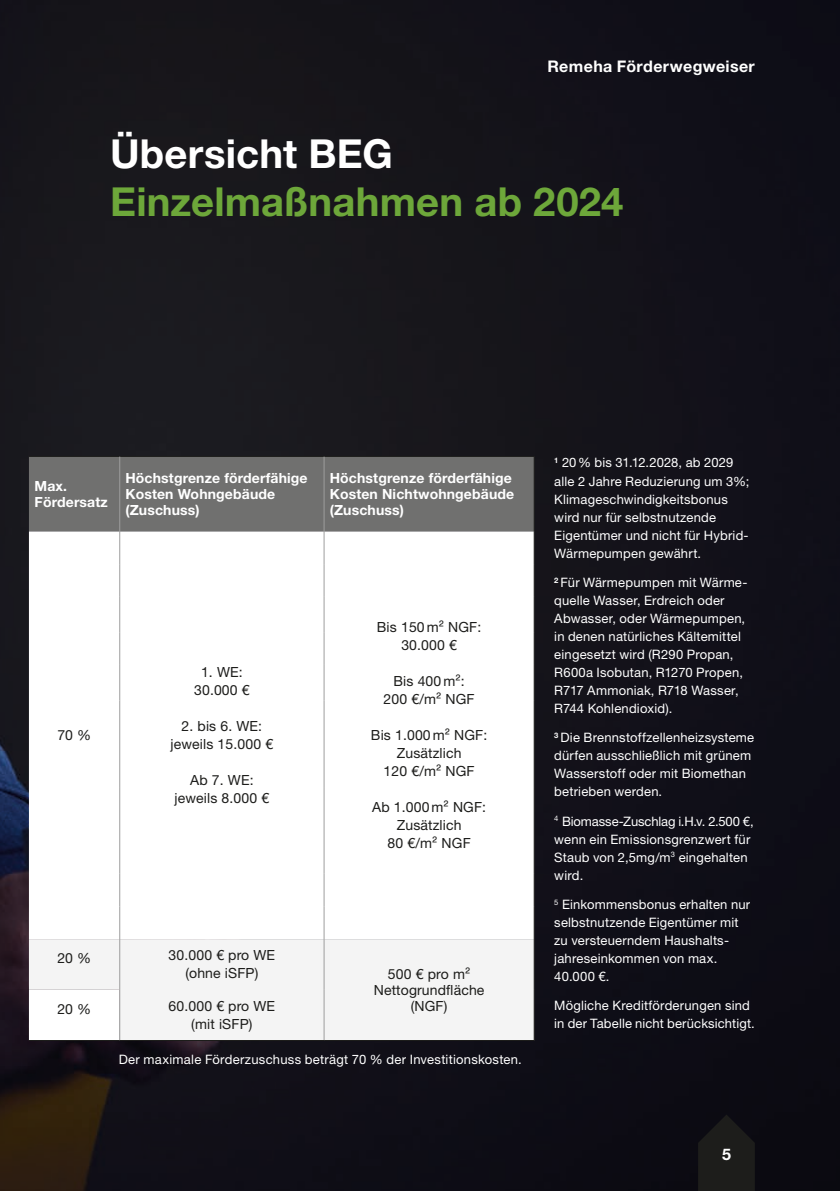
<style>
.page{position:relative;width:840px;height:1191px;background:#fff}
.page>*{position:absolute;margin:0;border:0;box-sizing:border-box;transform-origin:0 0}
.t1{font:700 40px "Helvetica Neue LT Pro";letter-spacing:.005em;color:#6da73a}
.t2{font:700 40px "Helvetica Neue LT Pro";letter-spacing:.005em;color:#fff}
.t3{font:700 16px "Helvetica Neue LT Pro";letter-spacing:.025em;color:#fff}
.t4{font:14px/18px "Helvetica Neue LT Pro";letter-spacing:.01em;color:#1d1d1b;text-align:center}
.t5{font:700 14px/16px "Helvetica Neue LT Pro";letter-spacing:.01em;color:#fff}
.t6{font:13px/18px "Helvetica Neue LT Pro";letter-spacing:.015em;color:#fff}
</style>
<div class="page">
<img style="left:0;top:0;width:839px;height:1191px">
<div style="left:29px;top:457px;width:504px;height:74px;background:#70706f"></div>
<svg style="left:29px;top:531px;width:504px;height:408px"></svg>
<svg style="left:29px;top:939px;width:504px;height:101px;fill:#f4f4f4"></svg>
<hr style="left:29px;top:456px;width:91px;height:1px;background:#1d1d1b">
<hr style="left:120px;top:456px;width:204px;height:1px;background:#1d1d1b">
<hr style="left:324px;top:456px;width:210px;height:1px;background:#1d1d1b">
<hr style="left:119px;top:457px;width:1px;height:74px;background:#9d9d9d">
<hr style="left:323px;top:457px;width:1px;height:74px;background:#9d9d9d">
<hr style="left:119px;top:531px;width:1px;height:33px;background:#9d9d9d">
<hr style="left:323px;top:531px;width:1px;height:33px;background:#9d9d9d">
<hr style="left:119px;top:564px;width:1px;height:33px;background:#9d9d9d">
<hr style="left:323px;top:564px;width:1px;height:33px;background:#9d9d9d">
<hr style="left:119px;top:597px;width:1px;height:35px;background:#9d9d9d">
<hr style="left:323px;top:597px;width:1px;height:35px;background:#9d9d9d">
<hr style="left:119px;top:632px;width:1px;height:33px;background:#9d9d9d">
<hr style="left:323px;top:632px;width:1px;height:33px;background:#9d9d9d">
<hr style="left:119px;top:665px;width:1px;height:35px;background:#9d9d9d">
<hr style="left:323px;top:665px;width:1px;height:35px;background:#9d9d9d">
<hr style="left:119px;top:700px;width:1px;height:87px;background:#9d9d9d">
<hr style="left:323px;top:700px;width:1px;height:87px;background:#9d9d9d">
<hr style="left:119px;top:787px;width:1px;height:86px;background:#9d9d9d">
<hr style="left:323px;top:787px;width:1px;height:86px;background:#9d9d9d">
<hr style="left:119px;top:873px;width:1px;height:33px;background:#9d9d9d">
<hr style="left:323px;top:873px;width:1px;height:33px;background:#9d9d9d">
<hr style="left:119px;top:906px;width:1px;height:33px;background:#9d9d9d">
<hr style="left:323px;top:906px;width:1px;height:33px;background:#9d9d9d">
<hr style="left:119px;top:939px;width:1px;height:50px;background:#9d9d9d">
<hr style="left:323px;top:939px;width:1px;height:50px;background:#9d9d9d">
<hr style="left:119px;top:989px;width:1px;height:51px;background:#9d9d9d">
<hr style="left:323px;top:989px;width:1px;height:51px;background:#9d9d9d">
<hr style="left:29px;top:1040px;width:91px;height:1px;background:#1d1d1b">
<hr style="left:120px;top:1040px;width:204px;height:1px;background:#1d1d1b">
<hr style="left:324px;top:1040px;width:210px;height:1px;background:#1d1d1b">
<hr style="left:533px;top:457px;width:1px;height:74px;background:#1d1d1b">
<hr style="left:533px;top:531px;width:1px;height:33px;background:#1d1d1b">
<hr style="left:533px;top:564px;width:1px;height:33px;background:#1d1d1b">
<hr style="left:533px;top:597px;width:1px;height:35px;background:#1d1d1b">
<hr style="left:533px;top:632px;width:1px;height:33px;background:#1d1d1b">
<hr style="left:533px;top:665px;width:1px;height:35px;background:#1d1d1b">
<hr style="left:533px;top:700px;width:1px;height:87px;background:#1d1d1b">
<hr style="left:533px;top:787px;width:1px;height:86px;background:#1d1d1b">
<hr style="left:533px;top:873px;width:1px;height:33px;background:#1d1d1b">
<hr style="left:533px;top:906px;width:1px;height:33px;background:#1d1d1b">
<hr style="left:533px;top:939px;width:1px;height:50px;background:#1d1d1b">
<hr style="left:533px;top:989px;width:1px;height:51px;background:#1d1d1b">
<svg style="left:697px;top:1114px;width:57px;height:77px"></svg>
<p class="t3" style="left:547px;top:56px;width:209px">Remeha Förderwegweiser</p>
<h1 class="t2" style="left:110px;top:129px;width:284px">Übersicht BEG</h1>
<h1 class="t1" style="left:110px;top:177px;width:514px">Einzelmaßnahmen ab 2024</h1>
<p class="t5" style="left:35px;top:477px;width:75px">Max.<br>Fördersatz</p>
<p class="t5" style="left:125px;top:469px;width:184px">Höchstgrenze förderfähige<br>Kosten Wohngebäude (Zuschuss)</p>
<p class="t5" style="left:329px;top:469px;width:186px">Höchstgrenze förderfähige<br>Kosten Nichtwohngebäude (Zuschuss)</p>
<p class="t4" style="left:57px;top:726px;width:35px">70 %</p>
<p class="t4" style="left:194px;top:663px;width:57px">1. WE:<br>30.000 €</p>
<p class="t4" style="left:170px;top:717px;width:104px">2. bis 6. WE: jeweils 15.000 €</p>
<p class="t4" style="left:174px;top:771px;width:96px">Ab 7. WE: jeweils 8.000 €</p>
<p class="t4" style="left:57px;top:949px;width:35px">20 %</p>
<p class="t4" style="left:168px;top:946px;width:108px">30.000 € pro WE (ohne iSFP)</p>
<p class="t4" style="left:57px;top:999px;width:35px">20 %</p>
<p class="t4" style="left:168px;top:996px;width:108px">60.000 € pro WE (mit iSFP)</p>
<p class="t4" style="left:376px;top:618px;width:106px">Bis 150 m² NGF:<br>30.000 €</p>
<p class="t4" style="left:383px;top:672px;width:93px">Bis 400 m²:<br>200 €/m² NGF</p>
<p class="t4" style="left:371px;top:726px;width:118px">Bis 1.000 m² NGF:<br>Zusätzlich<br>120 €/m² NGF</p>
<p class="t4" style="left:372px;top:798px;width:115px">Ab 1.000 m² NGF:<br>Zusätzlich<br>80 €/m² NGF</p>
<p class="t4" style="left:373px;top:965px;width:112px;line-height:16px">500 € pro m²<br>Nettogrundfläche (NGF)</p>
<p class="t6" style="left:119px;top:1050px;width:404px">Der maximale Förderzuschuss beträgt 70 % der Investitionskosten.</p>
<p class="t6" style="left:554px;top:453px;width:196px"><sup>1</sup> 20% bis 31.12.2028, ab 2029 alle 2 Jahre Reduzierung um 3%;<br>Klimageschwindigkeitsbonus wird nur für selbstnutzende<br>Eigentümer und nicht für Hybrid-<br>Wärmepumpen gewährt.</p>
<p class="t6" style="left:554px;top:573px;width:194px"><sup>2</sup> Für Wärmepumpen mit Wärme&shy;quelle Wasser, Erdreich oder<br>Abwasser, oder Wärmepumpen, in denen natürliches Kältemittel eingesetzt wird (R290 Propan,<br>R600a Isobutan, R1270 Propen,<br>R717 Ammoniak, R718 Wasser,<br>R744 Kohlendioxid).</p>
<p class="t6" style="left:554px;top:728px;width:201px"><sup>3</sup> Die Brennstoffzellenheizsysteme dürfen ausschließlich mit grünem<br>Wasserstoff oder mit Biomethan betrieben werden.</p>
<p class="t6" style="left:554px;top:811px;width:201px"><sup>4</sup> Biomasse-Zuschlag i.H.v. 2.500 €, wenn ein Emissionsgrenzwert für<br>Staub von 2,5mg/m<sup>3</sup> eingehalten wird.</p>
<p class="t6" style="left:554px;top:895px;width:197px"><sup>5</sup> Einkommensbonus erhalten nur selbstnutzende Eigentümer mit zu versteuerndem Haushalts&shy;jahreseinkommen von max.<br>40.000 €.</p>
<p class="t6" style="left:554px;top:996px;width:202px">Mögliche Kreditförderungen sind in der Tabelle nicht berücksichtigt.</p>
<p class="t3" style="left:721px;top:1144px;width:10px">5</p>
</div>
